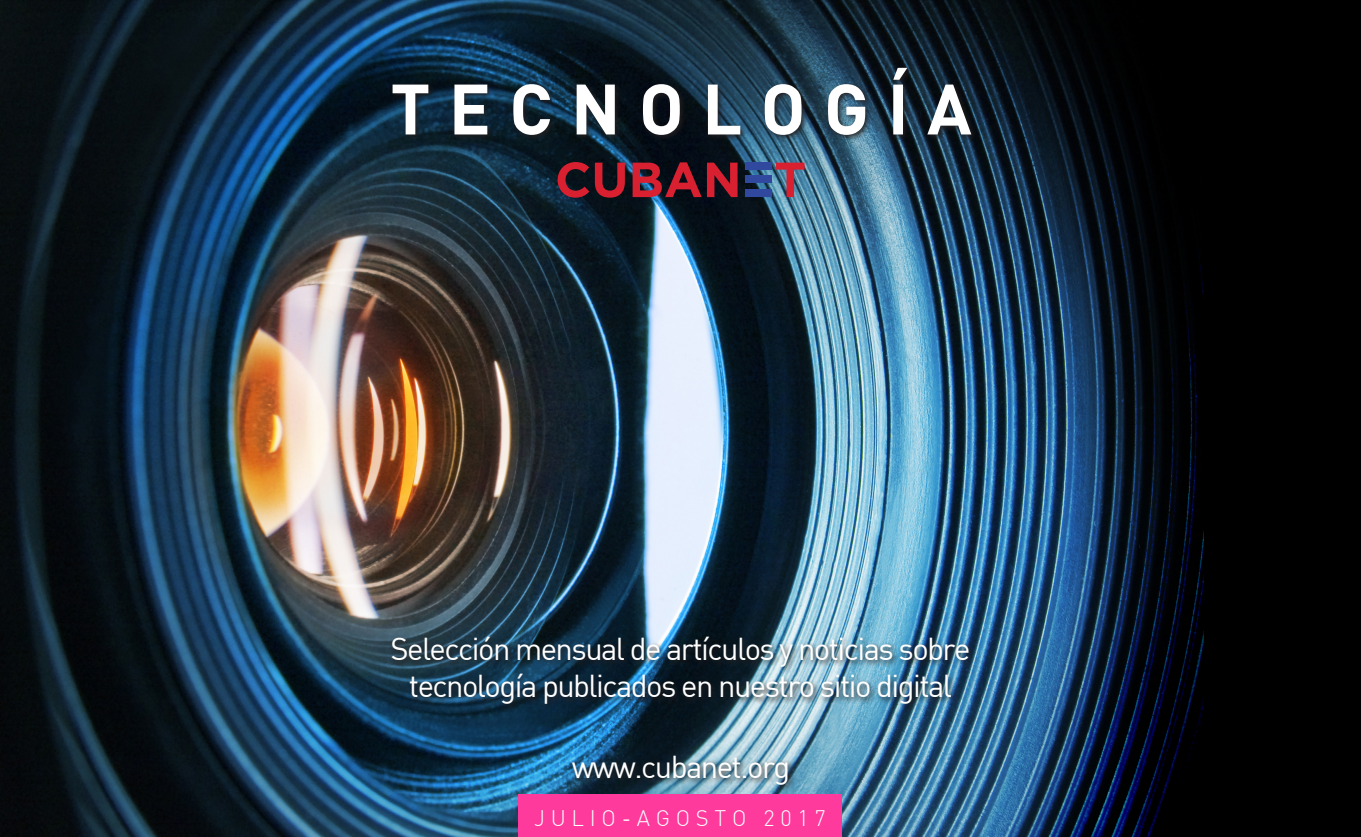
<style>
.page{position:relative;width:1361px;height:837px;background:#fff}
.page>*{position:absolute;margin:0;border:0;box-sizing:border-box;transform-origin:0 0}
.t1{font:700 70px "DIN";letter-spacing:.26em;color:#fff}
.t2{font:31px/37.2px "DIN";letter-spacing:-.05em;color:#fff;text-align:center}
.t3{font:300 22px "DIN";letter-spacing:.26em;color:#fff}
</style>
<div class="page">
<img style="left:0;top:0;width:1361px;height:836px">
<div style="left:518px;top:794px;width:323px;height:42px;background:#fe3a9c"></div>
<div style="left:389px;top:64px;width:589px;height:78px;background:#231f20;opacity:.93"></div>
<svg style="left:557px;top:162px;width:32px;height:35px"></svg>
<svg style="left:595px;top:162px;width:30px;height:35px"></svg>
<svg style="left:632px;top:162px;width:69px;height:35px;background:#761b2a"></svg>
<svg style="left:707px;top:162px;width:30px;height:35px"></svg>
<svg style="left:776px;top:162px;width:28px;height:35px"></svg>
<div style="left:745px;top:162px;width:26px;height:7px;background:#30489e"></div>
<div style="left:745px;top:175px;width:26px;height:8px;background:#30489e"></div>
<div style="left:745px;top:189px;width:26px;height:8px;background:#30489e"></div>
<div style="left:389px;top:633px;width:587px;height:78px;background:#231f20;opacity:.93"></div>
<div style="left:569px;top:752px;width:226px;height:39px;background:#231f20;opacity:.93"></div>
<p class="t1" style="left:390px;top:63px;width:583px">TECNOLOGÍA</p>
<p class="t2" style="left:390px;top:629px;width:581px">Selección mensual de artículos y noticias sobre tecnología publicados en nuestro sitio digital</p>
<p class="t2" style="left:572px;top:747px;width:220px">www.cubanet.org</p>
<p class="t3" style="left:534px;top:804px;width:293px">JULIO-AGOSTO 2017</p>
</div>
